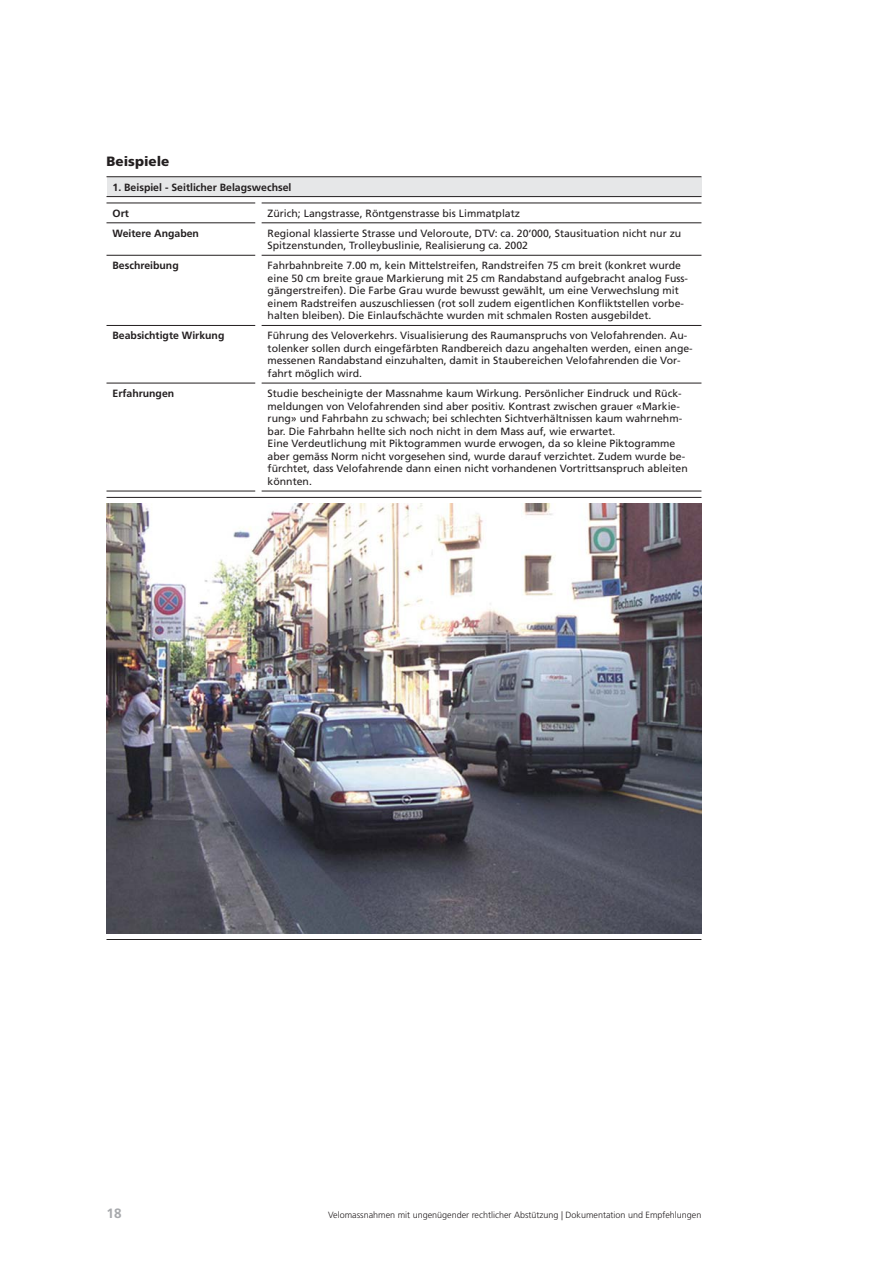
<style>
.page{position:relative;width:893px;height:1263px;background:#fff}
.page>*{position:absolute;margin:0;border:0;box-sizing:border-box;transform-origin:0 0}
.t1{font:900 13.5px "Frutiger LT Std";color:#231f20}
.t2{font:700 13.5px "Frutiger LT Std";color:#a7a9ac}
.t3{font:10.5px/12.6px "Frutiger LT Std";color:#231f20}
.t4{font:700 10.5px "Frutiger LT Std";color:#231f20}
.t5{font:300 9px "Frutiger LT Std";color:#231f20}
</style>
<div class="page">
<div style="left:106px;top:177px;width:595px;height:20px;background:#e6e7e8"></div>
<hr style="left:106px;top:176px;width:595px;height:1px;background:#231f20">
<hr style="left:106px;top:196px;width:595px;height:1px;background:#231f20">
<hr style="left:106px;top:203px;width:149px;height:1px;background:#231f20">
<hr style="left:261px;top:203px;width:440px;height:1px;background:#231f20">
<hr style="left:106px;top:222px;width:149px;height:1px;background:#231f20">
<hr style="left:261px;top:222px;width:440px;height:1px;background:#231f20">
<hr style="left:106px;top:255px;width:149px;height:1px;background:#231f20">
<hr style="left:261px;top:255px;width:440px;height:1px;background:#231f20">
<hr style="left:106px;top:325px;width:149px;height:1px;background:#231f20">
<hr style="left:261px;top:325px;width:440px;height:1px;background:#231f20">
<hr style="left:106px;top:383px;width:149px;height:1px;background:#231f20">
<hr style="left:261px;top:383px;width:440px;height:1px;background:#231f20">
<hr style="left:106px;top:491px;width:149px;height:1px;background:#231f20">
<hr style="left:261px;top:491px;width:440px;height:1px;background:#231f20">
<hr style="left:106px;top:497px;width:595px;height:1px;background:#231f20">
<hr style="left:106px;top:939px;width:595px;height:1px;background:#231f20">
<img style="left:106px;top:503px;width:595px;height:431px">
<p class="t1" style="left:106px;top:154px;width:64px">Beispiele</p>
<p class="t4" style="left:112px;top:182px;width:180px">1. Beispiel - Seitlicher Belagswechsel</p>
<p class="t4" style="left:112px;top:209px;width:18px">Ort</p>
<p class="t3" style="left:267px;top:207px;width:254px">Zürich; Langstrasse, Röntgenstrasse bis Limmatplatz</p>
<p class="t4" style="left:112px;top:229px;width:88px">Weitere Angaben</p>
<p class="t3" style="left:267px;top:227px;width:415px">Regional klassierte Strasse und Veloroute, DTV: ca. 20‘000, Stausituation nicht nur zu<br>Spitzenstunden, Trolleybuslinie, Realisierung ca. 2002</p>
<p class="t4" style="left:112px;top:261px;width:68px">Beschreibung</p>
<p class="t3" style="left:267px;top:260px;width:422px">Fahrbahnbreite 7.00 m, kein Mittelstreifen, Randstreifen 75 cm breit (konkret wurde eine 50 cm breite graue Markierung mit 25 cm Randabstand aufgebracht analog Fuss&shy;gängerstreifen). Die Farbe Grau wurde bewusst gewählt, um eine Verwechslung mit einem Radstreifen auszuschliessen (rot soll zudem eigentlichen Konfliktstellen vorbe&shy;halten bleiben). Die Einlaufschächte wurden mit schmalen Rosten ausgebildet.</p>
<p class="t4" style="left:112px;top:331px;width:113px">Beabsichtigte Wirkung</p>
<p class="t3" style="left:267px;top:330px;width:426px">Führung des Veloverkehrs. Visualisierung des Raumanspruchs von Velofahrenden. Au&shy;tolenker sollen durch eingefärbten Randbereich dazu angehalten werden, einen ange&shy;messenen Randabstand einzuhalten, damit in Staubereichen Velofahrenden die Vor&shy;fahrt möglich wird.</p>
<p class="t4" style="left:112px;top:389px;width:63px">Erfahrungen</p>
<p class="t3" style="left:267px;top:387px;width:421px">Studie bescheinigte der Massnahme kaum Wirkung. Persönlicher Eindruck und Rück&shy;meldungen von Velofahrenden sind aber positiv. Kontrast zwischen grauer «Markie&shy;rung» und Fahrbahn zu schwach; bei schlechten Sichtverhältnissen kaum wahrnehm&shy;bar. Die Fahrbahn hellte sich noch nicht in dem Mass auf, wie erwartet.<br>Eine Verdeutlichung mit Piktogrammen wurde erwogen, da so kleine Piktogramme aber gemäss Norm nicht vorgesehen sind, wurde darauf verzichtet. Zudem wurde be&shy;fürchtet, dass Velofahrende dann einen nicht vorhandenen Vortrittsanspruch ableiten könnten.</p>
<p class="t2" style="left:106px;top:1208px;width:16px">18</p>
<p class="t5" style="left:328px;top:1211px;width:375px">Velomassnahmen mit ungenügender rechtlicher Abstützung | Dokumentation und Empfehlungen</p>
</div>
